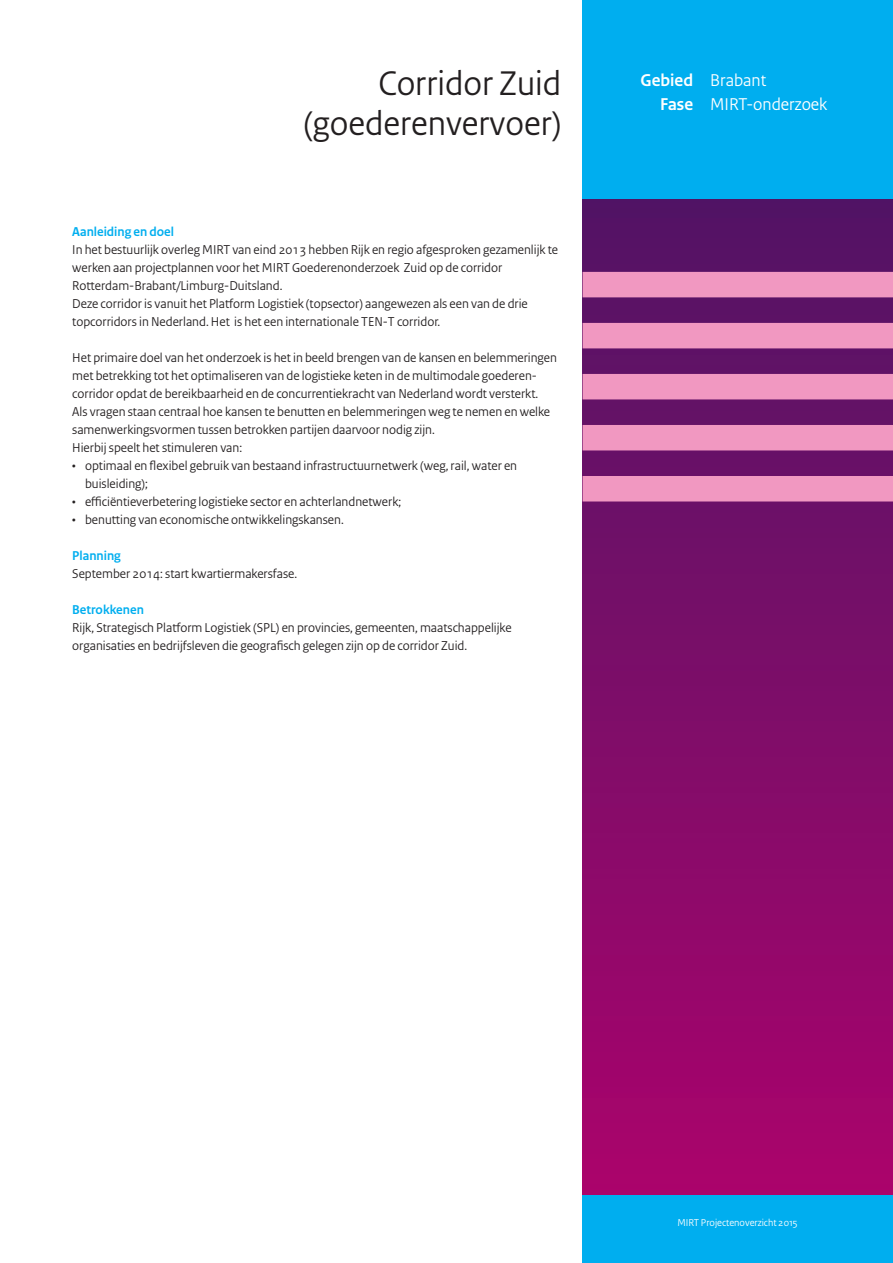
<style>
.page{position:relative;width:893px;height:1263px;background:#fff}
.page>*{position:absolute;margin:0;border:0;box-sizing:border-box;transform-origin:0 0}
.t1{font:36px/39.6px "Rijksoverheid Sans";color:#231f20;text-align:right}
.t2{font:18px/24px "Rijksoverheid Sans";color:#fff}
.t3{font:13.5px/18px "Rijksoverheid Sans";color:#231f20}
.t4{font:700 13.5px "Rijksoverheid Sans";color:#00aeef}
.t5{font:10.5px "Rijksoverheid Sans";color:#fff}
.s1{font-weight:700}
</style>
<div class="page">
<div style="left:583px;top:0;width:310px;height:1263px;background:#00aeef"></div>
<svg style="left:583px;top:200px;width:310px;height:995px;background:#850a69"></svg>
<svg style="left:583px;top:272px;width:310px;height:229px;background:#b15c98"></svg>
<h1 class="t1" style="left:303px;top:64px;width:259px">Corridor Zuid (goederenvervoer)</h1>
<p class="t4" style="left:72px;top:224px;width:103px">Aanleiding en doel</p>
<p class="t3" style="left:72px;top:241px;width:487px">In het bestuurlijk overleg MIRT van eind 2013 hebben Rijk en regio afgesproken gezamenlijk te werken aan projectplannen voor het MIRT Goederenonderzoek Zuid op de corridor Rotterdam-Brabant/Limburg-Duitsland.<br>Deze corridor is vanuit het Platform Logistiek (topsector) aangewezen als een van de drie topcorridors in Nederland. Het is het een internationale TEN-T corridor.</p>
<p class="t3" style="left:72px;top:349px;width:486px">Het primaire doel van het onderzoek is het in beeld brengen van de kansen en belemmeringen met betrekking tot het optimaliseren van de logistieke keten in de multimodale goederen&shy;corridor opdat de bereikbaarheid en de concurrentiekracht van Nederland wordt versterkt.<br>Als vragen staan centraal hoe kansen te benutten en belemmeringen weg te nemen en welke samenwerkingsvormen tussen betrokken partijen daarvoor nodig zijn.<br>Hierbij speelt het stimuleren van:</p>
<p class="t3" style="left:85px;top:457px;width:434px;text-indent:-13px">• optimaal en flexibel gebruik van bestaand infrastructuurnetwerk (weg, rail, water en buisleiding);</p>
<p class="t3" style="left:72px;top:493px;width:330px">• efficiëntieverbetering logistieke sector en achterlandnetwerk;</p>
<p class="t3" style="left:72px;top:511px;width:273px">• benutting van economische ontwikkelingskansen.</p>
<p class="t4" style="left:72px;top:548px;width:50px">Planning</p>
<p class="t3" style="left:72px;top:565px;width:226px">September 2014: start kwartiermakersfase.</p>
<p class="t4" style="left:72px;top:602px;width:73px">Betrokkenen</p>
<p class="t3" style="left:72px;top:619px;width:441px">Rijk, Strategisch Platform Logistiek (SPL) en provincies, gemeenten, maatschappelijke organisaties en bedrijfsleven die geografisch gelegen zijn op de corridor Zuid.</p>
<h2 class="t2" style="left:660px;top:68px;width:169px;text-indent:-20px"><span class="s1">Gebied</span> Brabant<br><span class="s1">Fase</span> MIRT-onderzoek</h2>
<p class="t5" style="left:677px;top:1216px;width:122px">MIRT Projectenoverzicht 2015</p>
</div>
